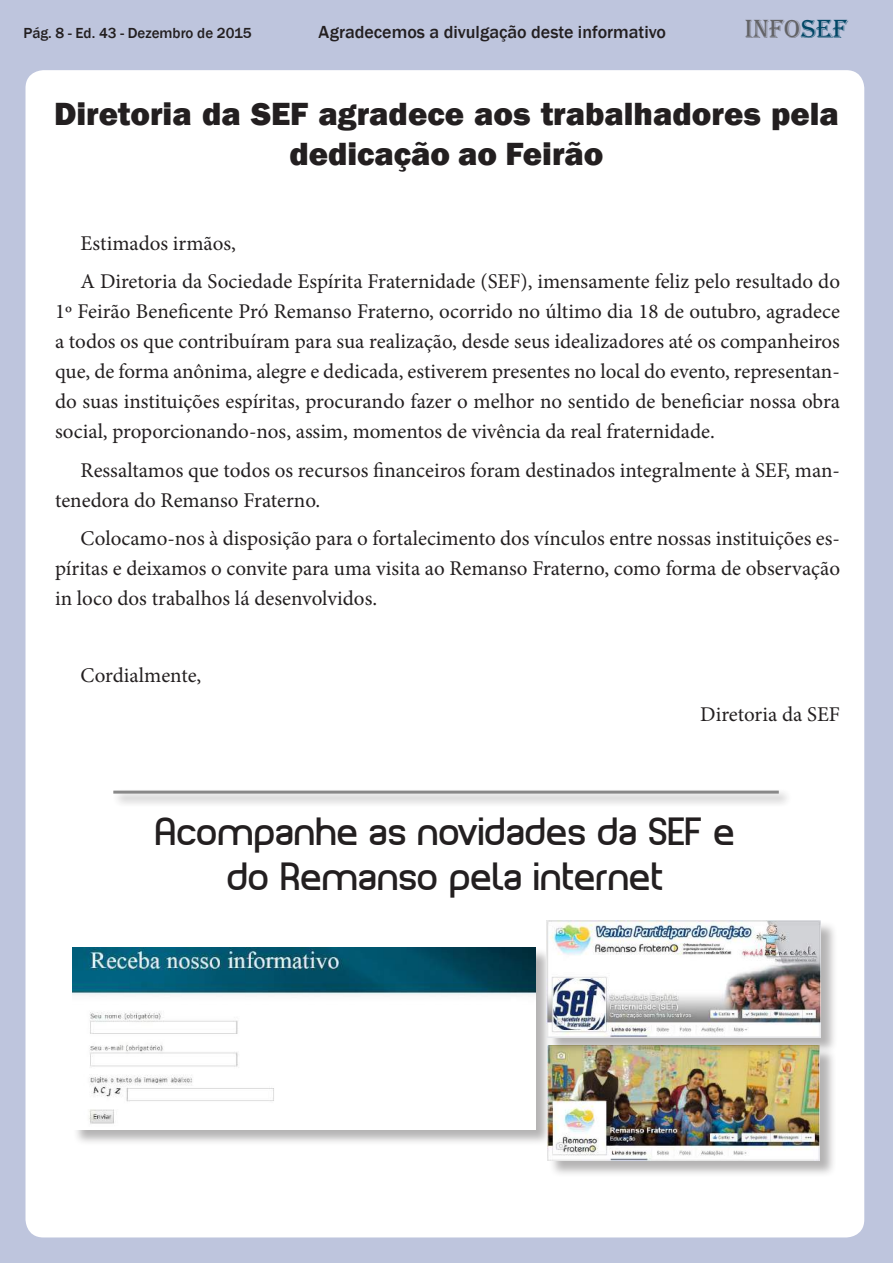
<style>
.page{position:relative;width:893px;height:1263px;background:#bec5dd}
.page>*{position:absolute;margin:0;border:0;box-sizing:border-box;transform-origin:0 0}
.t1{font:37.5px/45px "Planet Estyle";color:#231f20;text-align:center}
.t2{font:800 33px/39.6px "Franklin Gothic";color:#231f20;text-align:center}
.t3{font:27px "Algerian";color:#636366}
.t4{font:21px/30px "Minion Pro";color:#231f20}
.t5{font:500 18px "Franklin Gothic";color:#231f20}
.t6{font:500 15px "Franklin Gothic";color:#231f20}
.s1{color:#024766}
</style>
<div class="page">
<div style="left:26px;top:70px;width:838px;height:1167px;background:#fff;border-radius:18px"></div>
<div style="left:73px;top:948px;width:480px;height:198px;background:#231f20;opacity:.34"></div>
<img style="left:72px;top:947px;width:463px;height:182px">
<div style="left:548px;top:1046px;width:288px;height:132px;background:#231f20;opacity:.34"></div>
<img style="left:548px;top:1054px;width:271px;height:106px">
<div style="left:547px;top:921px;width:290px;height:133px;background:#231f20;opacity:.34"></div>
<img style="left:546px;top:920px;width:274px;height:117px">
<svg style="left:113px;top:790px;width:674px;height:14px;fill:#e5e5e5"></svg>
<hr style="left:113px;top:791px;width:666px;height:3px;background:#000">
<p class="t6" style="left:23px;top:23px;width:230px">Pág. 8 - Ed. 43 - Dezembro de 2015</p>
<p class="t5" style="left:318px;top:21px;width:349px">Agradecemos a divulgação deste informativo</p>
<p class="t3" style="left:745px;top:14px;width:104px">INFO<span class="s1">SEF</span></p>
<h2 class="t2" style="left:54px;top:94px;width:786px">Diretoria da SEF agradece aos trabalhadores pela dedicação ao Feirão</h2>
<p class="t4" style="left:81px;top:224px;width:761px;line-height:38.5px">Estimados irmãos,<br>A Diretoria da Sociedade Espírita Fraternidade (SEF), imensamente feliz pelo resultado do</p>
<p class="t4" style="left:55px;top:296px;width:786px;text-align:justify">1º Feirão Beneficente Pró Remanso Fraterno, ocorrido no último dia 18 de outubro, agradece a todos os que contribuíram para sua realização, desde seus idealizadores até os companheiros que, de forma anônima, alegre e dedicada, estiverem presentes no local do evento, representan&shy;do suas instituições espíritas, procurando fazer o melhor no sentido de beneficiar nossa obra social, proporcionando-nos, assim, momentos de vivência da real fraternidade.</p>
<p class="t4" style="left:55px;top:455px;width:786px;text-indent:26px">Ressaltamos que todos os recursos financeiros foram destinados integralmente à SEF, man&shy;tenedora do Remanso Fraterno.</p>
<p class="t4" style="left:55px;top:523px;width:786px;text-align:justify;text-indent:26px">Colocamo-nos à disposição para o fortalecimento dos vínculos entre nossas instituições es&shy;píritas e deixamos o convite para uma visita ao Remanso Fraterno, como forma de observação in loco dos trabalhos lá desenvolvidos.</p>
<p class="t4" style="left:81px;top:660px;width:122px">Cordialmente,</p>
<p class="t4" style="left:700px;top:699px;width:141px">Diretoria da SEF</p>
<h1 class="t1" style="left:156px;top:809px;width:581px">Acompanhe as novidades da SEF e do Remanso pela internet</h1>
</div>
